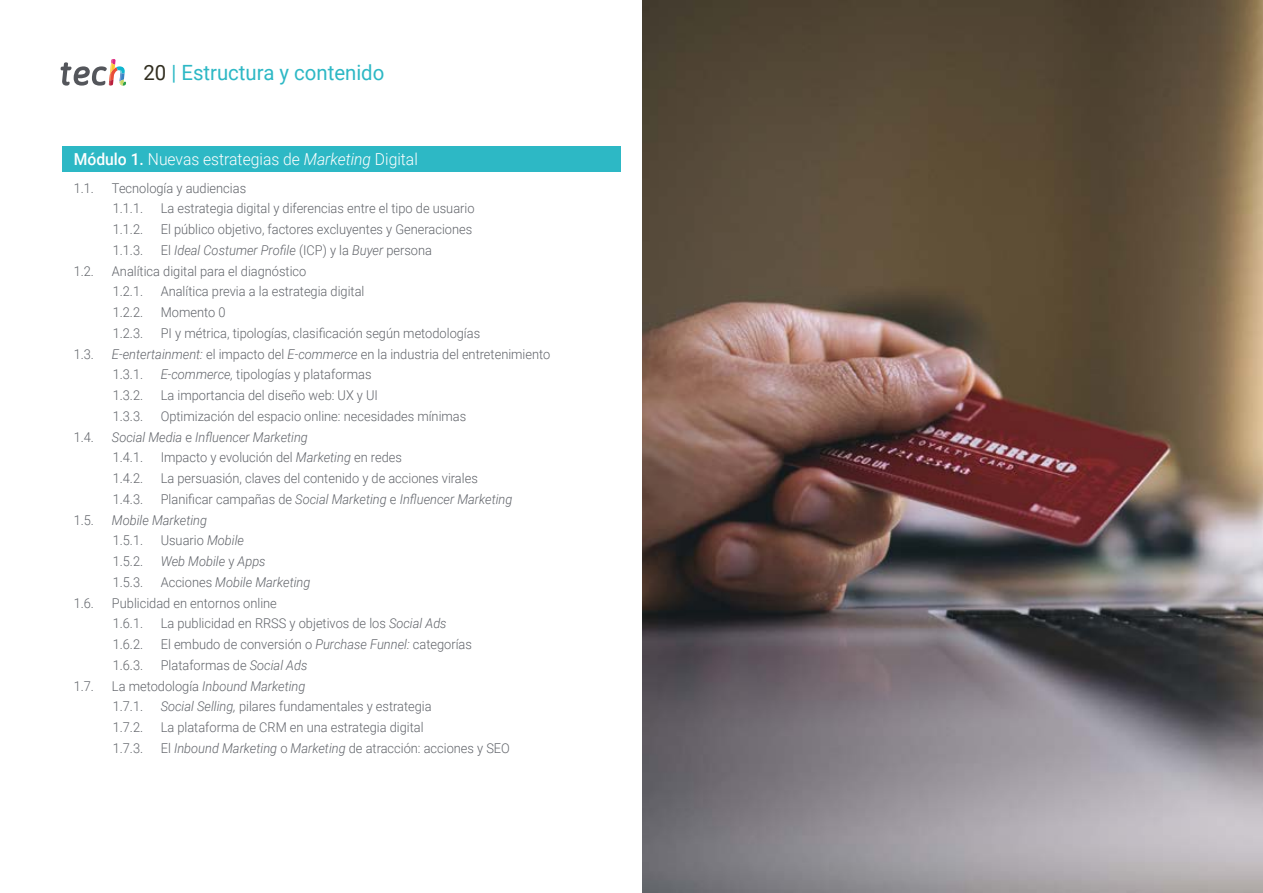
<style>
.page{position:relative;width:1263px;height:893px;background:#fff}
.page>*{position:absolute;margin:0;border:0;box-sizing:border-box;transform-origin:0 0}
.t1{font:21px "Roboto";color:#2db8c5}
.t2{font:300 16.5px "Roboto";color:#fff;scale:.95 1}
.t3{font:300 13.5px/20.7px "Roboto";color:#61646a;scale:.95 1}
.t4{font:italic 300 13.5px/20.7px "Roboto";color:#61646a;scale:.95 1}
.s1{color:#312e20}
.s2{font-weight:500}
.s3{font-style:italic}
.s4{font-style:normal}
</style>
<div class="page">
<div style="left:63px;top:147px;width:558px;height:25px;background:#2db8c5"></div>
<svg style="left:61px;top:59px;width:65px;height:27px"></svg>
<img style="left:642px;top:0;width:621px;height:893px">
<h1 class="t1" style="left:144px;top:57px;width:242px"><span class="s1">20</span> | Estructura y contenido</h1>
<p class="t2" style="left:74px;top:148px;width:364px"><span class="s2">Módulo 1.</span> Nuevas estrategias de <span class="s3">Marketing</span> Digital</p>
<p class="t3" style="left:74px;top:177px;width:23px">1.1.</p>
<p class="t3" style="left:112px;top:177px;width:143px">Tecnología y audiencias<br>1.1.1.</p>
<p class="t3" style="left:161px;top:198px;width:332px">La estrategia digital y diferencias entre el tipo de usuario</p>
<p class="t3" style="left:113px;top:218px;width:34px">1.1.2.</p>
<p class="t3" style="left:161px;top:218px;width:329px">El público objetivo, factores excluyentes y Generaciones</p>
<p class="t3" style="left:113px;top:239px;width:34px">1.1.3.</p>
<p class="t4" style="left:161px;top:239px;width:287px"><span class="s4">El</span> Ideal Costumer Profile <span class="s4">(ICP) y la</span> Buyer <span class="s4">persona</span></p>
<p class="t3" style="left:74px;top:260px;width:23px">1.2.</p>
<p class="t3" style="left:112px;top:260px;width:206px">Analítica digital para el diagnóstico<br>1.2.1.</p>
<p class="t3" style="left:161px;top:281px;width:216px">Analítica previa a la estrategia digital</p>
<p class="t3" style="left:113px;top:301px;width:34px">1.2.2.</p>
<p class="t3" style="left:161px;top:301px;width:70px">Momento 0</p>
<p class="t3" style="left:113px;top:322px;width:34px">1.2.3.</p>
<p class="t3" style="left:161px;top:322px;width:338px">PI y métrica, tipologías, clasificación según metodologías</p>
<p class="t3" style="left:74px;top:343px;width:23px">1.3.</p>
<p class="t3" style="left:112px;top:343px;width:463px"><span class="s3">E-entertainment:</span> el impacto del <span class="s3">E-commerce</span> en la industria del entretenimiento<br>1.3.1.</p>
<p class="t3" style="left:161px;top:364px;width:223px"><span class="s3">E-commerce,</span> tipologías y plataformas</p>
<p class="t3" style="left:113px;top:384px;width:34px">1.3.2.</p>
<p class="t3" style="left:161px;top:384px;width:230px">La importancia del diseño web: UX y UI</p>
<p class="t3" style="left:113px;top:405px;width:34px">1.3.3.</p>
<p class="t3" style="left:161px;top:405px;width:323px">Optimización del espacio online: necesidades mínimas</p>
<p class="t3" style="left:74px;top:426px;width:23px">1.4.</p>
<p class="t4" style="left:112px;top:426px;width:208px">Social Media <span class="s4">e</span> Influencer Marketing<br><span class="s4">1.4.1.</span></p>
<p class="t3" style="left:161px;top:447px;width:255px">Impacto y evolución del <span class="s3">Marketing</span> en redes</p>
<p class="t3" style="left:113px;top:467px;width:34px">1.4.2.</p>
<p class="t3" style="left:161px;top:467px;width:335px">La persuasión, claves del contenido y de acciones virales</p>
<p class="t3" style="left:113px;top:488px;width:34px">1.4.3.</p>
<p class="t4" style="left:161px;top:488px;width:372px"><span class="s4">Planificar campañas de</span> Social Marketing <span class="s4">e</span> Influencer Marketing</p>
<p class="t3" style="left:74px;top:509px;width:23px">1.5.</p>
<p class="t4" style="left:112px;top:509px;width:102px">Mobile Marketing</p>
<p class="t3" style="left:113px;top:530px;width:34px">1.5.1.</p>
<p class="t3" style="left:161px;top:530px;width:89px">Usuario <span class="s3">Mobile</span></p>
<p class="t3" style="left:113px;top:550px;width:34px">1.5.2.</p>
<p class="t4" style="left:161px;top:550px;width:112px">Web Mobile <span class="s4">y</span> Apps</p>
<p class="t3" style="left:113px;top:571px;width:34px">1.5.3.</p>
<p class="t4" style="left:161px;top:571px;width:159px"><span class="s4">Acciones</span> Mobile Marketing</p>
<p class="t3" style="left:74px;top:592px;width:23px">1.6.</p>
<p class="t3" style="left:112px;top:592px;width:175px">Publicidad en entornos online<br>1.6.1.</p>
<p class="t3" style="left:161px;top:613px;width:302px">La publicidad en RRSS y objetivos de los <span class="s3">Social Ads</span></p>
<p class="t3" style="left:113px;top:633px;width:34px">1.6.2.</p>
<p class="t3" style="left:161px;top:633px;width:329px">El embudo de conversión o <span class="s3">Purchase Funnel:</span> categorías</p>
<p class="t3" style="left:113px;top:654px;width:34px">1.6.3.</p>
<p class="t3" style="left:161px;top:654px;width:156px">Plataformas de <span class="s3">Social Ads</span></p>
<p class="t3" style="left:74px;top:675px;width:23px">1.7.</p>
<p class="t3" style="left:112px;top:675px;width:205px">La metodología <span class="s3">Inbound Marketing<br></span>1.7.1.</p>
<p class="t3" style="left:161px;top:696px;width:287px"><span class="s3">Social Selling,</span> pilares fundamentales y estrategia</p>
<p class="t3" style="left:113px;top:716px;width:34px">1.7.2.</p>
<p class="t3" style="left:161px;top:716px;width:278px">La plataforma de CRM en una estrategia digital</p>
<p class="t3" style="left:113px;top:737px;width:34px">1.7.3.</p>
<p class="t3" style="left:161px;top:737px;width:369px">El <span class="s3">Inbound Marketing</span> o <span class="s3">Marketing</span> de atracción: acciones y SEO</p>
</div>
